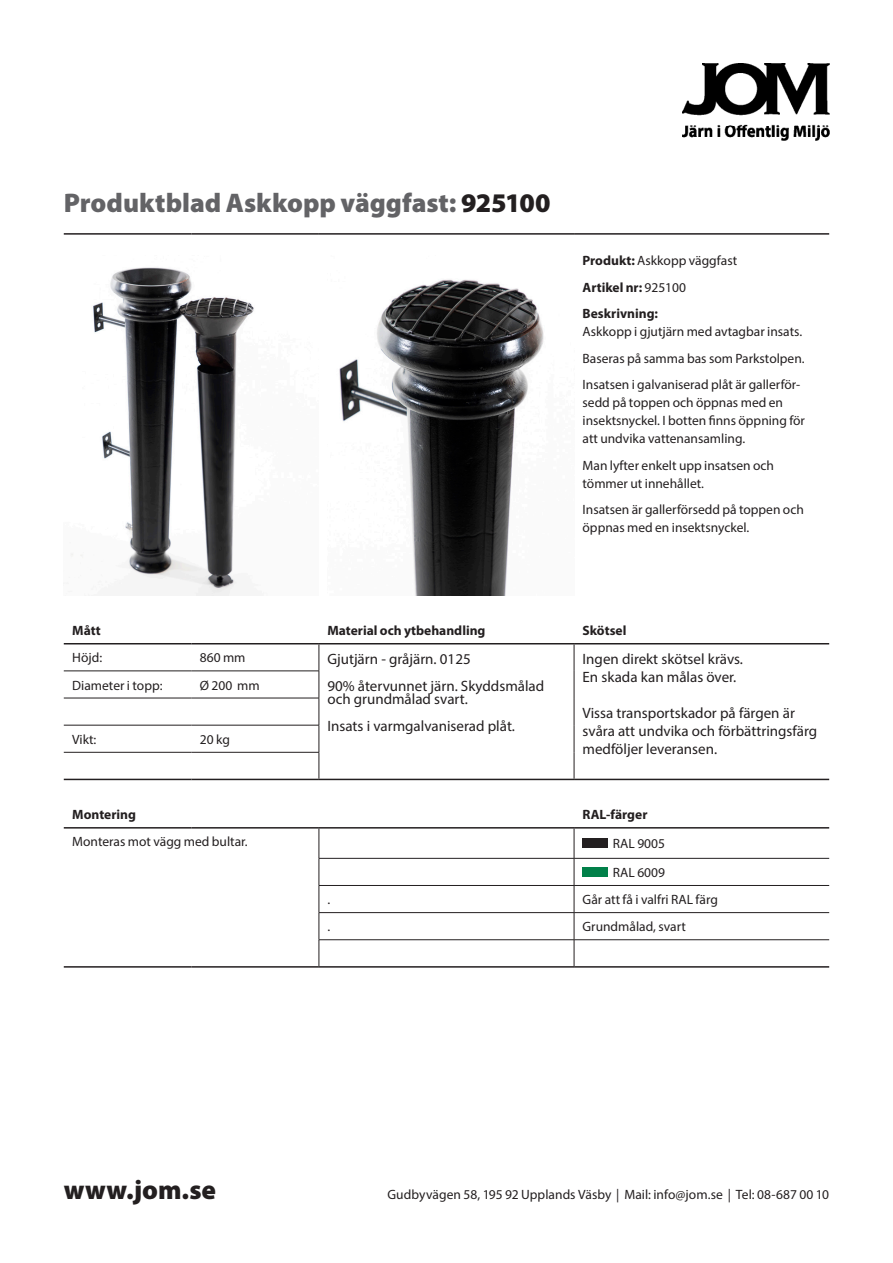
<style>
.page{position:relative;width:893px;height:1263px;background:#fff}
.page>*{position:absolute;margin:0;border:0;box-sizing:border-box;transform-origin:0 0}
.Rubrik_produktblad{font:900 27px "Myriad Pro";color:#636366}
.Rubrik_produktblad-2{font:900 27px "Myriad Pro";color:#231f20}
.t1{font:15px/18px "Myriad Pro";color:#231f20}
.Brödtext_produktblad{font:13.5px/18px "Myriad Pro";color:#231f20}
.Mellanrubrik_produktblad{font:700 13.5px "Myriad Pro";color:#231f20}
.Brödtext_produktblad-2{font:700 13.5px "Myriad Pro";color:#231f20}
.s1{color:#231f20}
.s2{font-weight:700}
.s3{font-weight:400}
</style>
<div class="page">
<img style="left:683px;top:64px;width:146px;height:76px">
<hr style="left:64px;top:671px;width:127px;height:1px;background:#231f20">
<hr style="left:191px;top:671px;width:128px;height:1px;background:#231f20">
<hr style="left:64px;top:698px;width:127px;height:1px;background:#231f20">
<hr style="left:191px;top:698px;width:128px;height:1px;background:#231f20">
<hr style="left:64px;top:725px;width:127px;height:1px;background:#231f20">
<hr style="left:191px;top:725px;width:128px;height:1px;background:#231f20">
<hr style="left:64px;top:752px;width:127px;height:1px;background:#231f20">
<hr style="left:191px;top:752px;width:128px;height:1px;background:#231f20">
<svg style="left:319px;top:644px;width:1px;height:135px"></svg>
<svg style="left:574px;top:644px;width:1px;height:135px"></svg>
<hr style="left:64px;top:643px;width:127px;height:1px;background:#231f20">
<hr style="left:191px;top:643px;width:128px;height:1px;background:#231f20">
<hr style="left:319px;top:643px;width:255px;height:1px;background:#231f20">
<hr style="left:574px;top:643px;width:255px;height:1px;background:#231f20">
<hr style="left:64px;top:827px;width:127px;height:1px;background:#231f20">
<hr style="left:191px;top:827px;width:128px;height:1px;background:#231f20">
<hr style="left:319px;top:828px;width:1px;height:30px;background:#231f20">
<hr style="left:319px;top:858px;width:255px;height:1px;background:#231f20">
<svg style="left:319px;top:858px;width:1px;height:108px"></svg>
<hr style="left:64px;top:966px;width:127px;height:2px;background:#231f20">
<hr style="left:191px;top:966px;width:128px;height:2px;background:#231f20">
<hr style="left:319px;top:966px;width:255px;height:2px;background:#231f20">
<hr style="left:319px;top:779px;width:255px;height:1px;background:#231f20">
<hr style="left:574px;top:779px;width:255px;height:1px;background:#231f20">
<hr style="left:64px;top:779px;width:127px;height:1px;background:#231f20">
<hr style="left:191px;top:779px;width:128px;height:1px;background:#231f20">
<hr style="left:64px;top:233px;width:127px;height:2px;background:#231f20">
<hr style="left:191px;top:233px;width:128px;height:2px;background:#231f20">
<hr style="left:319px;top:233px;width:255px;height:2px;background:#231f20">
<hr style="left:574px;top:233px;width:255px;height:2px;background:#231f20">
<hr style="left:319px;top:827px;width:255px;height:1px;background:#231f20">
<hr style="left:574px;top:827px;width:255px;height:1px;background:#231f20">
<hr style="left:319px;top:885px;width:255px;height:1px;background:#231f20">
<hr style="left:319px;top:912px;width:255px;height:1px;background:#231f20">
<hr style="left:574px;top:912px;width:255px;height:1px;background:#231f20">
<hr style="left:319px;top:939px;width:255px;height:1px;background:#231f20">
<hr style="left:574px;top:939px;width:255px;height:1px;background:#231f20">
<hr style="left:574px;top:828px;width:1px;height:30px;background:#231f20">
<svg style="left:574px;top:859px;width:1px;height:107px"></svg>
<hr style="left:574px;top:966px;width:255px;height:2px;background:#231f20">
<hr style="left:574px;top:858px;width:255px;height:1px;background:#231f20">
<hr style="left:574px;top:885px;width:255px;height:1px;background:#231f20">
<img style="left:71px;top:267px;width:183px;height:328px">
<img style="left:339px;top:279px;width:205px;height:316px">
<div style="left:583px;top:838px;width:25px;height:10px;background:#231f20"></div>
<div style="left:583px;top:867px;width:25px;height:10px;background:#018049"></div>
<p class="Rubrik_produktblad" style="left:64px;top:184px;width:488px">Produktblad Askkopp väggfast: <span class="s1">925100</span></p>
<p class="Brödtext_produktblad" style="left:583px;top:252px;width:156px"><span class="s2">Produkt:</span> Askkopp väggfast</p>
<p class="Brödtext_produktblad-2" style="left:583px;top:278px;width:105px">Artikel nr: <span class="s3">925100</span></p>
<p class="Brödtext_produktblad" style="left:583px;top:305px;width:221px"><span class="s2">Beskrivning:<br></span>Askkopp i gjutjärn med avtagbar insats.</p>
<p class="Brödtext_produktblad" style="left:583px;top:349px;width:224px">Baseras på samma bas som Parkstolpen.</p>
<p class="Brödtext_produktblad" style="left:583px;top:376px;width:224px">Insatsen i galvaniserad plåt är gallerför&shy;sedd på toppen och öppnas med en insektsnyckel. I botten finns öppning för att undvika vattenansamling.</p>
<p class="Brödtext_produktblad" style="left:583px;top:456px;width:193px">Man lyfter enkelt upp insatsen och tömmer ut innehållet.</p>
<p class="Brödtext_produktblad" style="left:583px;top:501px;width:223px">Insatsen är gallerförsedd på toppen och öppnas med en insektsnyckel.</p>
<p class="Mellanrubrik_produktblad" style="left:72px;top:622px;width:30px">Mått</p>
<p class="Mellanrubrik_produktblad" style="left:327px;top:622px;width:160px">Material och ytbehandling</p>
<p class="Mellanrubrik_produktblad" style="left:583px;top:622px;width:45px">Skötsel</p>
<p class="Brödtext_produktblad" style="left:72px;top:649px;width:31px">Höjd:</p>
<p class="Brödtext_produktblad" style="left:200px;top:649px;width:47px">860 mm</p>
<p class="t1" style="left:327px;top:649px;width:145px">Gjutjärn - gråjärn. 0125</p>
<p class="t1" style="left:327px;top:678px;width:218px;line-height:13.5px">90% återvunnet järn. Skyddsmålad och grundmålad svart.</p>
<p class="t1" style="left:327px;top:717px;width:189px">Insats i varmgalvaniserad plåt.</p>
<p class="t1" style="left:583px;top:649px;width:162px">Ingen direkt skötsel krävs.</p>
<p class="t1" style="left:583px;top:667px;width:155px">En skada kan målas över.</p>
<p class="t1" style="left:583px;top:703px;width:236px">Vissa transportskador på färgen är svåra att undvika och förbättringsfärg medföljer leveransen.</p>
<p class="Brödtext_produktblad" style="left:72px;top:676px;width:92px">Diameter i topp:</p>
<p class="Brödtext_produktblad" style="left:200px;top:676px;width:61px">Ø 200 mm</p>
<p class="Brödtext_produktblad" style="left:72px;top:730px;width:26px">Vikt:</p>
<p class="Brödtext_produktblad" style="left:200px;top:730px;width:32px">20 kg</p>
<p class="Mellanrubrik_produktblad" style="left:72px;top:806px;width:65px">Montering</p>
<p class="Mellanrubrik_produktblad" style="left:583px;top:806px;width:66px">RAL-färger</p>
<p class="Brödtext_produktblad" style="left:72px;top:833px;width:177px">Monteras mot vägg med bultar.</p>
<p class="Brödtext_produktblad" style="left:613px;top:834px;width:54px">RAL 9005</p>
<p class="Brödtext_produktblad" style="left:613px;top:863px;width:54px">RAL 6009</p>
<p class="Brödtext_produktblad" style="left:327px;top:890px;width:4px">.</p>
<p class="Brödtext_produktblad" style="left:583px;top:890px;width:137px">Går att få i valfri RAL färg</p>
<p class="Brödtext_produktblad" style="left:327px;top:917px;width:4px">.</p>
<p class="Brödtext_produktblad" style="left:583px;top:917px;width:105px">Grundmålad, svart</p>
<p class="Rubrik_produktblad-2" style="left:64px;top:1172px;width:154px">www.jom.se</p>
<p class="Brödtext_produktblad" style="left:387px;top:1185px;width:443px">Gudbyvägen 58, 195 92 Upplands Väsby | Mail: info@jom.se | Tel: 08-687 00 10</p>
</div>
